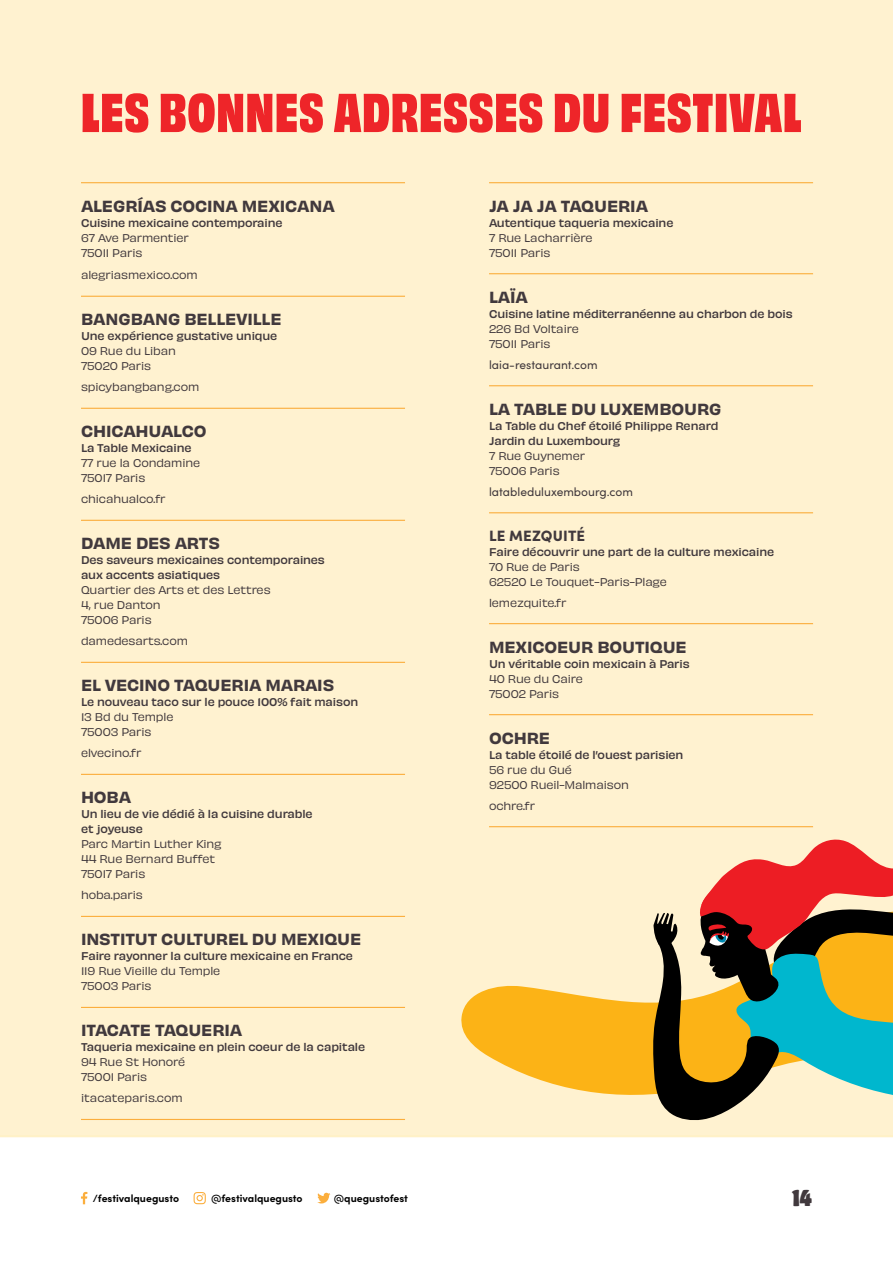
<style>
.page{position:relative;width:893px;height:1263px;background:#fff}
.page>*{position:absolute;margin:0;border:0;box-sizing:border-box;transform-origin:0 0}
.t1{font:51px "Obviously Narw Blck";letter-spacing:.02em;color:#ee2529}
.t2{font:900 21px "Hobeaux";color:#41393d}
.t3{font:15px "Obviously Semi";letter-spacing:-.01em;color:#41393d}
.t4{font:900 15px "Sofia Pro";letter-spacing:.01em;color:#41393d}
.t5{font:12px "Sofia Pro";color:#41393d}
.t6{font:10.5px/15px "Obviously";letter-spacing:-.01em;color:#41393d}
.t7{font:500 10.5px/15px "Obviously";letter-spacing:-.01em;color:#41393d}
.t8{font:700 10.5px "Sofia Pro";color:#000}
</style>
<div class="page">
<hr style="left:0;top:1134px;width:893px;height:3px;background:#fff1c7">
<svg style="left:317px;top:1193px;width:13px;height:10px"></svg>
<svg style="left:194px;top:1192px;width:12px;height:12px"></svg>
<svg style="left:81px;top:1192px;width:6px;height:12px"></svg>
<div style="left:0;top:0;width:893px;height:1134px;background:#fff2d0"></div>
<svg style="left:459px;top:715px;width:434px;height:423px"></svg>
<hr style="left:81px;top:182px;width:324px;height:1px;background:#fbae3d">
<hr style="left:81px;top:296px;width:324px;height:1px;background:#fbae3d">
<hr style="left:81px;top:916px;width:324px;height:1px;background:#fbae3d">
<hr style="left:81px;top:1007px;width:324px;height:1px;background:#fbae3d">
<hr style="left:81px;top:1119px;width:324px;height:1px;background:#fbae3d">
<hr style="left:81px;top:408px;width:324px;height:1px;background:#fbae3d">
<hr style="left:81px;top:520px;width:324px;height:1px;background:#fbae3d">
<hr style="left:81px;top:662px;width:324px;height:1px;background:#fbae3d">
<hr style="left:81px;top:774px;width:324px;height:1px;background:#fbae3d">
<hr style="left:489px;top:182px;width:324px;height:1px;background:#fbae3d">
<hr style="left:489px;top:273px;width:324px;height:1px;background:#fbae3d">
<hr style="left:489px;top:385px;width:324px;height:1px;background:#fbae3d">
<hr style="left:489px;top:512px;width:324px;height:1px;background:#fbae3d">
<hr style="left:489px;top:623px;width:324px;height:1px;background:#fbae3d">
<hr style="left:489px;top:714px;width:324px;height:1px;background:#fbae3d">
<hr style="left:489px;top:826px;width:324px;height:1px;background:#fbae3d">
<svg style="left:652px;top:837px;width:241px;height:287px"></svg>
<h1 class="t1" style="left:81px;top:74px;width:722px">LES BONNES ADRESSES DU FESTIVAL</h1>
<h3 class="t3" style="left:81px;top:194px;width:255px">ALEGRÍAS COCINA MEXICANA</h3>
<p class="t7" style="left:81px;top:214px;width:203px">Cuisine mexicaine contemporaine</p>
<p class="t6" style="left:81px;top:229px;width:109px">67 Ave Parmentier<br>75011 Paris</p>
<p class="t6" style="left:81px;top:267px;width:118px">alegriasmexico.com</p>
<h3 class="t3" style="left:81px;top:307px;width:202px">BANGBANG BELLEVILLE</h3>
<p class="t7" style="left:81px;top:328px;width:198px">Une expérience gustative unique</p>
<p class="t6" style="left:81px;top:343px;width:96px">09 Rue du Liban<br>75020 Paris</p>
<p class="t6" style="left:81px;top:379px;width:120px">spicybangbang.com</p>
<h3 class="t3" style="left:81px;top:419px;width:127px">CHICAHUALCO</h3>
<p class="t7" style="left:81px;top:440px;width:112px">La Table Mexicaine</p>
<p class="t6" style="left:81px;top:455px;width:121px">77 rue la Condamine<br>75017 Paris</p>
<p class="t6" style="left:81px;top:491px;width:86px">chicahualco.fr</p>
<h3 class="t3" style="left:81px;top:531px;width:140px">DAME DES ARTS</h3>
<p class="t7" style="left:81px;top:552px;width:245px">Des saveurs mexicaines contemporaines aux accents asiatiques</p>
<p class="t6" style="left:81px;top:582px;width:191px">Quartier des Arts et des Lettres<br>4, rue Danton<br>75006 Paris</p>
<p class="t6" style="left:81px;top:633px;width:108px">damedesarts.com</p>
<h3 class="t3" style="left:81px;top:673px;width:255px">EL VECINO TAQUERIA MARAIS</h3>
<p class="t7" style="left:81px;top:694px;width:279px">Le nouveau taco sur le pouce 100% fait maison</p>
<p class="t6" style="left:81px;top:709px;width:94px">13 Bd du Temple<br>75003 Paris</p>
<p class="t6" style="left:81px;top:745px;width:62px">elvecino.fr</p>
<h3 class="t3" style="left:81px;top:785px;width:52px">HOBA</h3>
<p class="t7" style="left:81px;top:806px;width:233px">Un lieu de vie dédié à la cuisine durable et joyeuse</p>
<p class="t6" style="left:81px;top:836px;width:142px">Parc Martin Luther King<br>44 Rue Bernard Buffet<br>75017 Paris</p>
<p class="t6" style="left:81px;top:887px;width:63px">hoba.paris</p>
<h3 class="t3" style="left:81px;top:927px;width:282px">INSTITUT CULTUREL DU MEXIQUE</h3>
<p class="t7" style="left:81px;top:948px;width:273px">Faire rayonner la culture mexicaine en France</p>
<p class="t6" style="left:81px;top:963px;width:141px">119 Rue Vieille du Temple<br>75003 Paris</p>
<h3 class="t3" style="left:81px;top:1018px;width:163px">ITACATE TAQUERIA</h3>
<p class="t7" style="left:81px;top:1039px;width:286px">Taqueria mexicaine en plein coeur de la capitale</p>
<p class="t6" style="left:81px;top:1054px;width:106px">94 Rue St Honoré<br>75001 Paris</p>
<p class="t6" style="left:81px;top:1090px;width:103px">itacateparis.com</p>
<h3 class="t3" style="left:489px;top:194px;width:161px">JA JA JA TAQUERIA</h3>
<p class="t7" style="left:489px;top:214px;width:186px">Autentique taqueria mexicaine</p>
<p class="t6" style="left:489px;top:229px;width:105px">7 Rue Lacharrière<br>75011 Paris</p>
<h3 class="t3" style="left:489px;top:285px;width:40px">LAÏA</h3>
<p class="t7" style="left:489px;top:305px;width:305px">Cuisine latine méditerranéenne au charbon de bois</p>
<p class="t6" style="left:489px;top:320px;width:91px">226 Bd Voltaire<br>75011 Paris</p>
<p class="t5" style="left:489px;top:356px;width:110px">laia-restaurant.com</p>
<h3 class="t3" style="left:489px;top:397px;width:234px">LA TABLE DU LUXEMBOURG</h3>
<p class="t7" style="left:489px;top:417px;width:231px">La Table du Chef étoilé Philippe Renard<br>Jardin du Luxembourg</p>
<p class="t6" style="left:489px;top:447px;width:97px">7 Rue Guynemer<br>75006 Paris</p>
<p class="t5" style="left:489px;top:483px;width:145px">latableduluxembourg.com</p>
<h3 class="t4" style="left:489px;top:524px;width:98px">LE MEZQUITÉ</h3>
<p class="t7" style="left:489px;top:543px;width:287px">Faire découvrir une part de la culture mexicaine</p>
<p class="t6" style="left:489px;top:558px;width:180px">70 Rue de Paris<br>62520 Le Touquet-Paris-Plage</p>
<p class="t6" style="left:489px;top:594px;width:79px">lemezquite.fr</p>
<h3 class="t3" style="left:489px;top:635px;width:199px">MEXICOEUR BOUTIQUE</h3>
<p class="t7" style="left:489px;top:655px;width:202px">Un véritable coin mexicain à Paris</p>
<p class="t6" style="left:489px;top:670px;width:95px">40 Rue du Caire<br>75002 Paris</p>
<h3 class="t3" style="left:489px;top:726px;width:63px">OCHRE</h3>
<p class="t7" style="left:489px;top:746px;width:196px">La table étoilé de l’ouest parisien</p>
<p class="t6" style="left:489px;top:761px;width:141px">56 rue du Gué<br>92500 Rueil-Malmaison</p>
<p class="t6" style="left:489px;top:797px;width:48px">ochre.fr</p>
<p class="t8" style="left:93px;top:1190px;width:88px">/festivalquegusto</p>
<p class="t8" style="left:211px;top:1190px;width:93px">@festivalquegusto</p>
<p class="t8" style="left:334px;top:1190px;width:76px">@quegustofest</p>
<h2 class="t2" style="left:792px;top:1183px;width:21px">14</h2>
</div>
